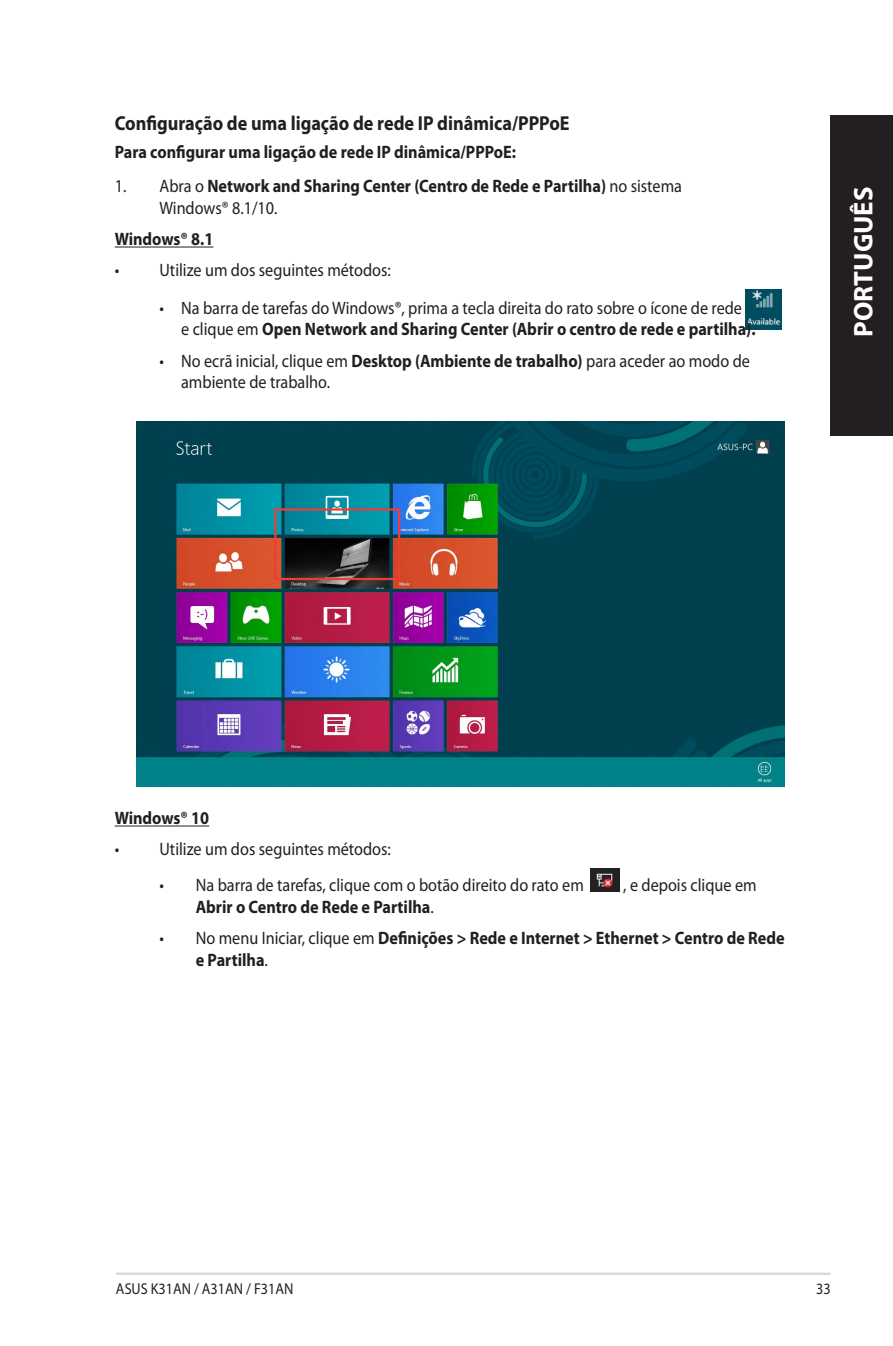
<style>
.page{position:relative;width:893px;height:1346px;background:#fff}
.page>*{position:absolute;margin:0;border:0;box-sizing:border-box;transform-origin:0 0}
.t1{font:700 27px "Myriad Pro";color:#fff}
.t2{font:700 20.25px "Myriad Pro";color:#231f20;scale:.9 1}
.t3{font:18px/21.6px "Myriad Pro";color:#231f20;scale:.9 1}
.t4{font:700 18px/21.6px "Myriad Pro";color:#231f20;scale:.9 1}
.t5{font:15.75px "Myriad Pro";color:#231f20;scale:.9 1}
.s1{font-weight:400}
.s2{font-weight:700}
</style>
<div class="page">
<hr style="left:116px;top:1272px;width:715px;height:3px;background:#d8d8d8">
<div style="left:830px;top:115px;width:63px;height:321px;background:#231f20"></div>
<img style="left:136px;top:421px;width:648px;height:365px">
<div style="left:274px;top:508px;width:126px;height:72px;border:2px solid #ee3e34"></div>
<hr style="left:115px;top:247px;width:98px;height:1px;background:#231f20">
<img style="left:745px;top:290px;width:37px;height:39px">
<hr style="left:115px;top:825px;width:94px;height:1px;background:#231f20">
<img style="left:591px;top:868px;width:29px;height:23px">
<p class="t2" style="left:115px;top:112px;width:507px">Configuração de uma ligação de rede IP dinâmica/PPPoE</p>
<p class="t4" style="left:115px;top:141px;width:447px">Para configurar uma ligação de rede IP dinâmica/PPPoE:</p>
<p class="t4" style="left:159px;top:176px;width:582px;text-indent:-45px"><span class="s1">1. Abra o</span> Network and Sharing Center (Centro de Rede e Partilha) <span class="s1">no sistema<br>Windows® 8.1/10.</span></p>
<p class="t4" style="left:115px;top:229px;width:111px">Windows® 8.1</p>
<p class="t3" style="left:115px;top:260px;width:308px">• Utilize um dos seguintes métodos:</p>
<p class="t3" style="left:181px;top:297px;width:640px;text-indent:-22px">• Na barra de tarefas do Windows®, prima a tecla direita do rato sobre o ícone de rede<br>e clique em <span class="s2">Open Network and Sharing Center (Abrir o centro de rede e partilha).</span></p>
<p class="t3" style="left:181px;top:350px;width:633px;text-indent:-22px">• No ecrã inicial, clique em <span class="s2">Desktop (Ambiente de trabalho)</span> para aceder ao modo de ambiente de trabalho.</p>
<h1 class="t1" style="left:848px;top:337px;width:152px;rotate:-90deg">PORTUGUÊS</h1>
<p class="t4" style="left:115px;top:807px;width:106px">Windows® 10</p>
<p class="t3" style="left:115px;top:839px;width:308px">• Utilize um dos seguintes métodos:</p>
<p class="t3" style="left:159px;top:875px;width:473px">• Na barra de tarefas, clique com o botão direito do rato em</p>
<p class="t3" style="left:623px;top:875px;width:150px">, e depois clique em</p>
<p class="t4" style="left:196px;top:896px;width:266px">Abrir o Centro de Rede e Partilha<span class="s1">.</span></p>
<p class="t4" style="left:196px;top:927px;width:656px;text-indent:-36px"><span class="s1">• No menu Iniciar, clique em</span> Definições &gt; Rede e Internet &gt; Ethernet &gt; Centro de Rede e Partilha<span class="s1">.</span></p>
<p class="t5" style="left:116px;top:1280px;width:199px">ASUS K31AN / A31AN / F31AN</p>
<p class="t5" style="left:816px;top:1280px;width:18px">33</p>
</div>
